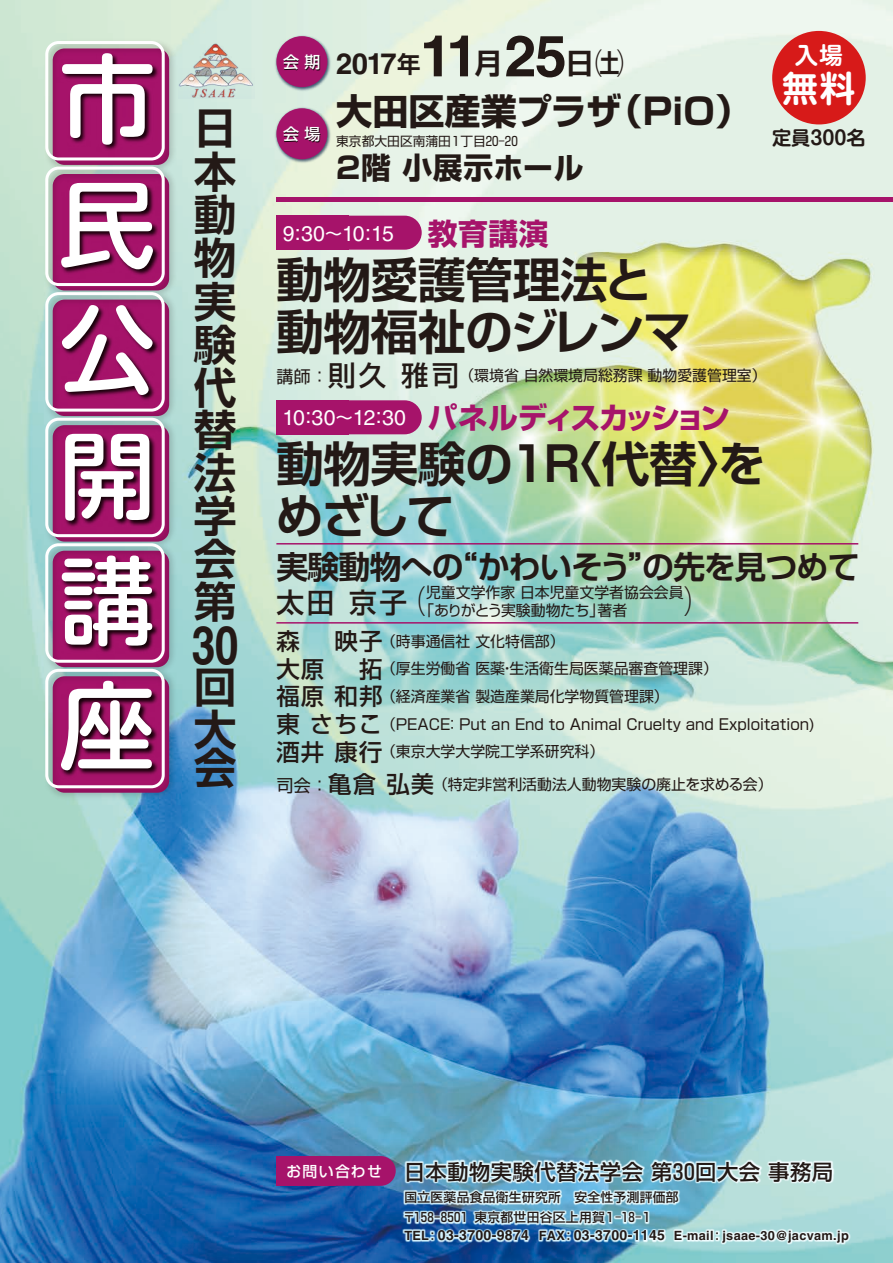
<style>
.page{position:relative;width:893px;height:1263px;background:#fff}
.page>*{position:absolute;margin:0;border:0;box-sizing:border-box;transform-origin:0 0}
.t1{font:500 96.45px/125.6px "Shin M Go Pro";color:#fff;text-align:justify}
.t2{font:700 57.45px "Helvetica LT Std";color:#231916}
.t3{font:700 53.4px "Helvetica LT Std";color:#231916;scale:.8 1}
.t4{font:700 47.85px/52.1px "Shin Go Pro De";letter-spacing:-.015em;color:#231916}
.t5{font:700 42.75px/43px "Shin Go Pro De";color:#231916;text-align:justify}
.t6{font:700 36.15px "Shin Go Pro";color:#231916}
.t7{font:700 35.55px "Shin M Go Pro De";color:#fff}
.t8{font:700 31.95px "Shin Go Pro De";letter-spacing:-.025em;color:#231916}
.t9{font:700 29.7px "Shin Go Pro";letter-spacing:-.115em;color:#a6136a}
.t10{font:700 29.7px "Shin Go Pro";letter-spacing:.025em;color:#231916}
.t11{font:700 29.25px "Helvetica LT Std";color:#231916}
.t12{font:500 27.6px "Shin Go Pro";color:#231916}
.t13{font:700 23.4px "Shin M Go Pro De";color:#fff}
.t14{font:500 21.3px "Shin Go Pro";letter-spacing:.025em;color:#231916}
.t15{font:21.3px "Helvetica LT Std";color:#fff}
.t16{font:700 19.2px "Shin M Go Pro De";color:#231916}
.t17{font:500 15.9px "Shin Go Pro";color:#fff}
.t18{font:14.85px/27.6px "Shin Go Pro";color:#231916}
.t19{font:500 14.85px "Shin Go Pro";letter-spacing:.085em;color:#fff}
.t20{font:700 12.75px "Helvetica LT Std";letter-spacing:.025em;color:#231916}
.t21{font:500 12.75px/20.2px "Shin Go Pro";letter-spacing:.025em;color:#231916}
.t22{font:12.75px "Shin Go Pro";color:#231916}
.s1{font-family:"Shin Go Pro De";font-size:28.65px}
.s2{font-family:"Shin Go Pro De";font-size:23.4px}
.s3{font-family:"Shin Go Pro";font-weight:500;font-size:16.95px}
.s4{font-family:"Shin Go Pro";font-weight:700;font-size:29.7px;color:#a6136a}
.s5{font-size:16.95px}
.s6{font-weight:500;font-size:27.6px}
.s7{font-family:"Helvetica LT Std";font-weight:400;font-size:21.3px;color:#fff}
.s8{font-weight:300;font-size:31.2px}
.s9{font-weight:500;font-size:23.4px}
.s10{font-family:"Shin Go Pro";font-weight:500}
.s11{font-size:14.1px}
</style>
<div class="page">
<img style="left:0;top:0;width:893px;height:1263px">
<hr style="left:276px;top:197px;width:617px;height:4px;background:#a6136a">
<hr style="left:276px;top:543px;width:582px;height:1px;background:#a6136a">
<hr style="left:276px;top:622px;width:582px;height:2px;background:#a6136a">
<img style="left:274px;top:33px;width:59px;height:60px">
<div style="left:276px;top:36px;width:51px;height:51px;background:#a6136a;border-radius:50%"></div>
<img style="left:274px;top:106px;width:59px;height:59px">
<div style="left:276px;top:108px;width:51px;height:51px;background:#a6136a;border-radius:50%"></div>
<img style="left:347px;top:1104px;width:546px;height:159px">
<div style="left:276px;top:1156px;width:60px;height:30px;background:#a6136a"></div>
<div style="left:276px;top:1156px;width:120px;height:30px;background:#a6136a;border-radius:15px"></div>
<div style="left:276px;top:216px;width:73px;height:34px;background:#a6136a"></div>
<div style="left:276px;top:216px;width:146px;height:34px;background:#a6136a;border-radius:17px"></div>
<div style="left:276px;top:400px;width:73px;height:34px;background:#a6136a"></div>
<div style="left:276px;top:400px;width:146px;height:34px;background:#a6136a;border-radius:17px"></div>
<div style="left:772px;top:31px;width:94px;height:93px;background:#d71a19;border-radius:47px"></div>
<img style="left:179px;top:43px;width:76px;height:55px">
<img style="left:41px;top:37px;width:138px;height:125px">
<div style="left:45px;top:41px;width:120px;height:119px;border:3px solid #fff;border-radius:12px"></div>
<img style="left:41px;top:162px;width:138px;height:126px">
<div style="left:45px;top:167px;width:120px;height:119px;border:3px solid #fff;border-radius:12px"></div>
<img style="left:41px;top:288px;width:138px;height:125px">
<div style="left:45px;top:292px;width:120px;height:120px;border:3px solid #fff;border-radius:12px"></div>
<img style="left:41px;top:413px;width:138px;height:126px">
<div style="left:45px;top:418px;width:120px;height:119px;border:3px solid #fff;border-radius:12px"></div>
<img style="left:41px;top:539px;width:138px;height:126px">
<div style="left:45px;top:543px;width:120px;height:120px;border:3px solid #fff;border-radius:12px"></div>
<img style="left:41px;top:665px;width:138px;height:138px">
<div style="left:45px;top:669px;width:120px;height:119px;border:3px solid #fff;border-radius:12px"></div>
<img style="left:57px;top:48px;width:107px;height:764px">
<h1 class="t1" style="left:59px;top:25px;width:95px">市民公開講座</h1>
<h3 class="t5" style="left:194px;top:102px;width:44px">日本動物実験代替法学会第</h3>
<h3 class="t3" style="left:192px;top:612px;width:60px">30</h3>
<h3 class="t5" style="left:194px;top:660px;width:44px">回大</h3>
<h3 class="t5" style="left:194px;top:741px;width:44px">会</h3>
<p class="t17" style="left:283px;top:49px;width:39px">会 期</p>
<p class="t17" style="left:283px;top:121px;width:39px">会 場</p>
<h2 class="t2" style="left:420px;top:21px;width:205px">11<span class="s1">月</span>25<span class="s1">日㈯</span></h2>
<h3 class="t6" style="left:336px;top:83px;width:416px">大田区産業プラザ（PiO）</h3>
<p class="t22" style="left:336px;top:130px;width:183px">東京都大田区南蒲田１丁目20‒20</p>
<h3 class="t10" style="left:336px;top:144px;width:249px">2階 小展示ホール</h3>
<h3 class="t11" style="left:336px;top:46px;width:86px">2017<span class="s2">年</span></h3>
<h3 class="t13" style="left:795px;top:36px;width:49px">入場</h3>
<h3 class="t7" style="left:782px;top:59px;width:74px">無料</h3>
<p class="t16" style="left:772px;top:123px;width:95px">定員300名</p>
<h3 class="t15" style="left:283px;top:221px;width:267px">9:30<span class="s3">～</span>10:15 <span class="s4">教育講演</span></h3>
<h3 class="t4" style="left:276px;top:248px;width:416px">動物愛護管理法と動物福祉のジレンマ</h3>
<p class="t18" style="left:276px;top:360px;width:492px"><span class="s5">講師 ：</span> <span class="s6">則久 雅司</span> （環境省 自然環境局総務課 動物愛護管理室）</p>
<h3 class="t9" style="left:283px;top:394px;width:449px"><span class="s7">10</span><sup>:</sup><span class="s7">30</span><sup>～</sup><span class="s7">12</span><sup>:</sup><span class="s7">30</span> パネルディスカッション</h3>
<h3 class="t4" style="left:276px;top:432px;width:492px">動物実験の1R〈代替〉をめざして</h3>
<h3 class="t8" style="left:276px;top:540px;width:585px">実験動物への“かわいそう”の先を見つめて</h3>
<h3 class="t12" style="left:276px;top:580px;width:151px">太田 京子<span class="s8">（</span></h3>
<p class="t18" style="left:419px;top:582px;width:288px;line-height:17.9px;text-indent:7px">児童文学作家 日本児童文学者協会会員<br>「ありがとう実験動物たち」著者　　 <sup>）</sup></p>
<p class="t18" style="left:276px;top:625px;width:540px"><span class="s9">森　 映子</span> （時事通信社 文化特信部）<br><span class="s9">大原 　拓</span> （厚生労働省 医薬・生活衛生局医薬品審査管理課）<br><span class="s9">福原 和邦</span> （経済産業省 製造産業局化学物質管理課）<br><span class="s9">東 さちこ</span> （PEACE：Put an End to Animal Cruelty and Exploitation)<span class="s9">酒井 康行</span> （東京大学大学院工学系研究科）</p>
<p class="t18" style="left:276px;top:769px;width:498px"><span class="s5">司会 ：</span> <span class="s9">亀倉 弘美</span> （特定非営利活動法人動物実験の廃止を求める会）</p>
<p class="t19" style="left:286px;top:1159px;width:97px">お問い合わせ</p>
<h3 class="t14" style="left:404px;top:1154px;width:430px">日本動物実験代替法学会 第30回大会 事務局</h3>
<p class="t21" style="left:403px;top:1185px;width:277px">国立医薬品食品衛生研究所　安全性予測評価部〒158-8501 東京都世田谷区上用賀１‒18‒１</p>
<p class="t20" style="left:404px;top:1228px;width:446px">TEL<span class="s10">：</span><span class="s11">03-3700-9874</span> FAX<span class="s10">：</span><span class="s11">03-3700-1145</span> E-mail<span class="s10">：</span>jsaae-30@jacvam.jp</p>
</div>
